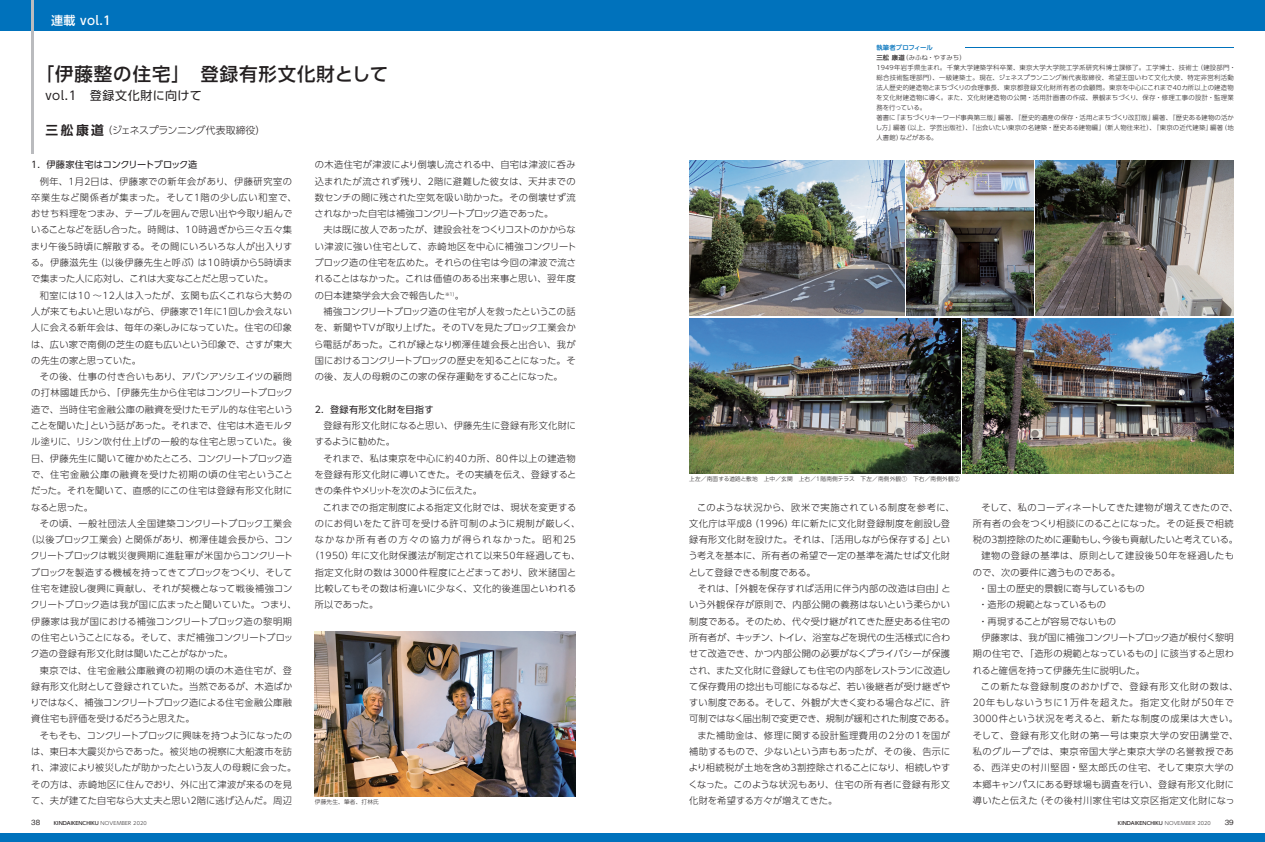
<style>
.page{position:relative;width:1265px;height:842px;background:#fff}
.page>*{position:absolute;margin:0;border:0;box-sizing:border-box;transform-origin:0 0}
.t1{font:500 18.4px "UD Shin Go Pro";letter-spacing:.05em;color:#231f20}
.t2{font:12px "UD Shin Go Pro";letter-spacing:.05em;color:#231f20}
.t3{font:500 12px "UD Shin Go Pro";color:#fff}
.t4{font:300 9.9px "UD Shin Go Pro";letter-spacing:-.04em;color:#231f20}
.t5{font:300 9.2px/16.3px "UD Shin Go Pro";letter-spacing:.02em;color:#231f20;text-align:justify}
.t6{font:300 9.2px "UD Shin Go Pro";letter-spacing:-.005em;color:#231f20}
.t7{font:300 9.2px "UD Shin Go Pro";color:#231f20}
.t8{font:300 9.2px "UD Shin Go Pro";letter-spacing:.045em;color:#231f20}
.t9{font:300 9.2px "UD Shin Go Pro";letter-spacing:.05em;color:#231f20}
.t10{font:300 9.2px "UD Shin Go Pro";letter-spacing:.06em;color:#231f20}
.t11{font:300 9.2px "UD Shin Go Pro";letter-spacing:-.015em;color:#231f20}
.t12{font:300 9.2px "UD Shin Go Pro";letter-spacing:.07em;color:#231f20}
.t13{font:300 9.2px "UD Shin Go Pro";letter-spacing:.09em;color:#231f20}
.t14{font:300 9.2px "UD Shin Go Pro";letter-spacing:-.03em;color:#231f20}
.t15{font:300 9.2px "UD Shin Go Pro";letter-spacing:-.025em;color:#231f20}
.t16{font:300 9.2px "UD Shin Go Pro";letter-spacing:-.01em;color:#231f20}
.t17{font:300 9.2px "UD Shin Go Pro";letter-spacing:.085em;color:#231f20}
.t18{font:300 9.2px "UD Shin Go Pro";letter-spacing:.135em;color:#231f20}
.t19{font:9.2px "UD Shin Go Pro";letter-spacing:-.03em;color:#231f20}
.t20{font:9.2px "UD Shin Go Pro";letter-spacing:.03em;color:#231f20}
.t21{font:500 7.1px "Gothic BBB Pro";color:#231f20}
.t22{font:300 6.4px/9.9px "UD Shin Go Pro";letter-spacing:.025em;color:#231f20}
.t23{font:300 5.7px "UD Shin Go Pro";letter-spacing:.03em;color:#231f20}
.t24{font:500 5px "UD Shin Go Pro";color:#231f20}
.s1{font-family:"UD Shin Go Pro De";font-weight:700;font-size:12.8px}
.s2{font-weight:500;color:#0072bc}
.s3{font-weight:500}
.s4{font-weight:300}
</style>
<div class="page">
<div style="left:0;top:0;width:1264px;height:31px;background:#0072bc"></div>
<div style="left:0;top:833px;width:1264px;height:9px;background:#0072bc"></div>
<hr style="left:31px;top:0;width:3px;height:153px;background:#babbbe">
<img style="left:315px;top:632px;width:260px;height:165px">
<img style="left:689px;top:160px;width:215px;height:155px">
<img style="left:689px;top:318px;width:271px;height:156px">
<img style="left:962px;top:318px;width:271px;height:156px">
<img style="left:906px;top:160px;width:127px;height:155px">
<img style="left:1035px;top:160px;width:198px;height:155px">
<hr style="left:965px;top:47px;width:268px;height:1px;background:#0072bc">
<h2 class="t3" style="left:51px;top:10px;width:62px">連載 vol.1</h2>
<h1 class="t1" style="left:36px;top:59px;width:354px">「伊藤整の住宅」　登録有形文化財として</h1>
<h2 class="t2" style="left:45px;top:86px;width:158px">vol.1　登録文化財に向けて</h2>
<p class="t4" style="left:45px;top:122px;width:221px"><span class="s1">三舩康道</span>（ジェネスプランニング代表取締役）</p>
<p class="t19" style="left:31px;top:157px;width:168px">1．伊藤家住宅はコンクリートブロック造</p>
<p class="t5" style="left:31px;top:173px;width:267px;text-align:left;text-indent:9px">例年、１月２日は、伊藤家での新年会があり、伊藤研究室の卒業生など関係者が集まった。そして１階の少し広い和室で、おせち料理をつまみ、テーブルを囲んで思い出や今取り組んでいることなどを話し合った。時間は、10時過ぎから三々五々集まり午後５時頃に解散する。その間にいろいろな人が出入りする。伊藤滋先生（以後伊藤先生と呼ぶ）は10時頃から５時頃まで集まった人に応対し、これは大変なことだと思っていた。</p>
<p class="t5" style="left:31px;top:287px;width:262px;text-indent:9px">和室には10 ～12人は入ったが、玄関も広くこれなら大勢の人が来てもよいと思いながら、伊藤家で１年に１回しか会えない人に会える新年会は、毎年の楽しみになっていた。住宅の印象は、広い家で南側の芝生の庭も広いという印象で、さすが東大の先生の家と思っていた。</p>
<p class="t5" style="left:31px;top:368px;width:264px;text-indent:9px">その後、仕事の付き合いもあり、アバンアソシエイツの顧問の打林國雄氏から、「伊藤先生から住宅はコンクリートブロック造で、当時住宅金融公庫の融資を受けたモデル的な住宅ということを聞いた」という話があった。それまで、住宅は木造モルタル塗りに、リシン吹付仕上げの一般的な住宅と思っていた。後日、伊藤先生に聞いて確かめたところ、コンクリートブロック造で、住宅金融公庫の融資を受けた初期の頃の住宅ということだった。それを聞いて、直感的にこの住宅は登録有形文化財になると思った。</p>
<p class="t10" style="left:40px;top:516px;width:254px">その頃、一般社団法人全国建築コンクリートブロック工業会</p>
<p class="t8" style="left:26px;top:532px;width:268px">（以後ブロック工業会）と関係があり、栁澤佳雄会長から、コン</p>
<p class="t6" style="left:31px;top:548px;width:264px">クリートブロックは戦災復興期に進駐軍が米国からコンクリート</p>
<p class="t6" style="left:31px;top:565px;width:263px">ブロックを製造する機械を持ってきてブロックをつくり、そして</p>
<p class="t5" style="left:31px;top:580px;width:263px">住宅を建設し復興に貢献し、それが契機となって戦後補強コン</p>
<p class="t5" style="left:31px;top:596px;width:267px">クリートブロック造は我が国に広まったと聞いていた。つまり、</p>
<p class="t5" style="left:31px;top:613px;width:262px">伊藤家は我が国における補強コンクリートブロック造の黎明期</p>
<p class="t14" style="left:31px;top:630px;width:263px">の住宅ということになる。そして、まだ補強コンクリートブロッ</p>
<p class="t5" style="left:31px;top:645px;width:204px">ク造の登録有形文化財は聞いたことがなかった。</p>
<p class="t10" style="left:40px;top:663px;width:254px">東京では、住宅金融公庫融資の初期の頃の木造住宅が、登</p>
<p class="t5" style="left:31px;top:678px;width:262px">録有形文化財として登録されていた。当然であるが、木造ばか</p>
<p class="t11" style="left:30px;top:695px;width:263px">りではなく、補強コンクリートブロック造による住宅金融公庫融</p>
<p class="t7" style="left:31px;top:711px;width:165px">資住宅も評価を受けるだろうと思えた。</p>
<p class="t11" style="left:40px;top:728px;width:254px">そもそも、コンクリートブロックに興味を持つようになったの</p>
<p class="t5" style="left:31px;top:743px;width:262px">は、東日本大震災からであった。被災地の視察に大船渡市を訪</p>
<p class="t15" style="left:31px;top:760px;width:266px">れ、津波により被災したが助かったという友人の母親に会った。</p>
<p class="t5" style="left:31px;top:776px;width:262px">その方は、赤崎地区に住んでおり、外に出て津波が来るのを見</p>
<p class="t5" style="left:31px;top:792px;width:262px">て、夫が建てた自宅なら大丈夫と思い２階に逃げ込んだ。周辺</p>
<p class="t5" style="left:314px;top:156px;width:263px">の木造住宅が津波により倒壊し流される中、自宅は津波に呑み込まれたが流されず残り、２階に避難した彼女は、天井までの数センチの間に残された空気を吸い助かった。その倒壊せず流されなかった自宅は補強コンクリートブロック造であった。</p>
<p class="t5" style="left:314px;top:221px;width:263px;text-indent:9px">夫は既に故人であったが、建設会社をつくりコストのかからない津波に強い住宅として、赤崎地区を中心に補強コンクリートブロック造の住宅を広めた。それらの住宅は今回の津波で流されることはなかった。これは価値のある出来事と思い、翌年度の日本建築学会大会で報告した<sup>※１）</sup>。</p>
<p class="t5" style="left:314px;top:303px;width:263px;text-indent:9px">補強コンクリートブロック造の住宅が人を救ったというこの話を、新聞やＴＶが取り上げた。そのＴＶを見たブロック工業会から電話があった。これが縁となり栁澤佳雄会長と出合い、我が国におけるコンクリートブロックの歴史を知ることになった。その後、友人の母親のこの家の保存運動をすることになった。</p>
<p class="t20" style="left:315px;top:402px;width:120px">2．登録有形文化財を目指す</p>
<p class="t5" style="left:315px;top:417px;width:263px;text-indent:9px">登録有形文化財になると思い、伊藤先生に登録有形文化財にするように勧めた。</p>
<p class="t5" style="left:314px;top:450px;width:263px;text-indent:9px">それまで、私は東京を中心に約40カ所、80件以上の建造物を登録有形文化財に導いてきた。その実績を伝え、登録するときの条件やメリットを次のように伝えた。</p>
<p class="t5" style="left:323px;top:499px;width:255px">これまでの指定制度による指定文化財では、現状を変更する</p>
<p class="t8" style="left:315px;top:516px;width:267px">のにお伺いをたて許可を受ける許可制のように規制が厳しく、</p>
<p class="t18" style="left:315px;top:532px;width:262px">なかなか所有者の方々の協力が得られなかった。昭和25</p>
<p class="t5" style="left:310px;top:547px;width:272px">（1950）年に文化財保護法が制定されて以来50年経過しても、</p>
<p class="t9" style="left:315px;top:565px;width:263px">指定文化財の数は3000件程度にとどまっており、欧米諸国と</p>
<p class="t5" style="left:315px;top:580px;width:263px">比較してもその数は桁違いに少なく、文化的後進国といわれる</p>
<p class="t5" style="left:315px;top:596px;width:65px">所以であった。</p>
<p class="t23" style="left:315px;top:798px;width:66px">伊藤先生、筆者、打林氏</p>
<p class="t22" style="left:875px;top:43px;width:361px"><span class="s2">執筆者プロフィール<br></span><span class="s3">三舩 康道</span>（みふね・やすみち）<br>1949年岩手県生まれ。千葉大学建築学科卒業、東京大学大学院工学系研究科博士課修了。工学博士、技術士（建設部門・総合技術監理部門）、一級建築士。現在、ジェネスプランニング㈱代表取締役、希望王国いわて文化大使、特定非営利活動法人歴史的建造物とまちづくりの会理事長、東京都登録文化財所有者の会顧問。東京を中心にこれまで40カ所以上の建造物を文化財建造物に導く。また、文化財建造物の公開・活用計画書の作成、景観まちづくり、保存・修理工事の設計・監理業務を行っている。<br>著書に『まちづくりキーワード事典第三版』編著、『歴史的遺産の保存・活用とまちづくり改訂版』編著、『歴史ある建物の活かし方』編著（以上、学芸出版社）、『出会いたい東京の名建築・歴史ある建物編』（新人物往来社）、『東京の近代建築』編著（地人書館）などがある。</p>
<p class="t23" style="left:689px;top:475px;width:272px">上左／南面する道路と敷地　上中／玄関　上右／1階南側テラス　下左／南側外観①　下右／南側外観②</p>
<p class="t5" style="left:688px;top:499px;width:268px;text-align:left;text-indent:9px">このような状況から、欧米で実施されている制度を参考に、文化庁は平成８（1996）年に新たに文化財登録制度を創設し登録有形文化財を設けた。それは、「活用しながら保存する」という考えを基本に、所有者の希望で一定の基準を満たせば文化財として登録できる制度である。</p>
<p class="t5" style="left:697px;top:580px;width:254px">それは、「外観を保存すれば活用に伴う内部の改造は自由」と</p>
<p class="t5" style="left:689px;top:596px;width:262px">いう外観保存が原則で、内部公開の義務はないという柔らかい</p>
<p class="t5" style="left:689px;top:613px;width:262px">制度である。そのため、代々受け継がれてきた歴史ある住宅の</p>
<p class="t5" style="left:689px;top:629px;width:262px">所有者が、キッチン、トイレ、浴室などを現代の生活様式に合わ</p>
<p class="t5" style="left:689px;top:645px;width:262px">せて改造でき、かつ内部公開の必要がなくプライバシーが保護</p>
<p class="t16" style="left:689px;top:663px;width:263px">され、また文化財に登録しても住宅の内部をレストランに改造し</p>
<p class="t5" style="left:689px;top:678px;width:263px">て保存費用の捻出も可能になるなど、若い後継者が受け継ぎや</p>
<p class="t5" style="left:689px;top:694px;width:262px">すい制度である。そして、外観が大きく変わる場合などに、許</p>
<p class="t7" style="left:689px;top:711px;width:266px">可制ではなく届出制で変更でき、規制が緩和された制度である。</p>
<p class="t9" style="left:697px;top:728px;width:254px">また補助金は、修理に関する設計監理費用の2分の1を国が</p>
<p class="t5" style="left:689px;top:743px;width:263px">補助するもので、少ないという声もあったが、その後、告示に</p>
<p class="t5" style="left:688px;top:759px;width:263px">より相続税が土地を含め３割控除されることになり、相続しやす</p>
<p class="t5" style="left:688px;top:776px;width:263px">くなった。このような状況もあり、住宅の所有者に登録有形文</p>
<p class="t5" style="left:689px;top:792px;width:149px">化財を希望する方々が増えてきた。</p>
<p class="t5" style="left:981px;top:499px;width:258px">そして、私のコーディネートしてきた建物が増えてきたので、</p>
<p class="t5" style="left:972px;top:515px;width:262px">所有者の会をつくり相談にのることになった。その延長で相続</p>
<p class="t7" style="left:972px;top:532px;width:266px">税の３割控除のために運動もし、今後も貢献したいと考えている。</p>
<p class="t12" style="left:981px;top:548px;width:254px">建物の登録の基準は、原則として建設後50年を経過したも</p>
<p class="t5" style="left:972px;top:564px;width:149px">ので、次の要件に適うものである。</p>
<p class="t5" style="left:978px;top:580px;width:168px">・国土の歴史的景観に寄与しているもの</p>
<p class="t7" style="left:978px;top:597px;width:129px">・造形の規範となっているもの</p>
<p class="t5" style="left:978px;top:613px;width:139px">・再現することが容易でないもの</p>
<p class="t6" style="left:981px;top:630px;width:254px">伊藤家は、我が国に補強コンクリートブロック造が根付く黎明</p>
<p class="t5" style="left:972px;top:645px;width:262px">期の住宅で、「造形の規範となっているもの」に該当すると思わ</p>
<p class="t6" style="left:972px;top:663px;width:174px">れると確信を持って伊藤先生に説明した。</p>
<p class="t13" style="left:980px;top:679px;width:259px">この新たな登録制度のおかげで、登録有形文化財の数は、</p>
<p class="t13" style="left:972px;top:695px;width:262px">20年もしないうちに１万件を超えた。指定文化財が50年で</p>
<p class="t9" style="left:972px;top:711px;width:266px">3000件という状況を考えると、新たな制度の成果は大きい。</p>
<p class="t17" style="left:972px;top:728px;width:267px">そして、登録有形文化財の第一号は東京大学の安田講堂で、</p>
<p class="t10" style="left:972px;top:744px;width:262px">私のグループでは、東京帝国大学と東京大学の名誉教授であ</p>
<p class="t12" style="left:972px;top:760px;width:263px">る、西洋史の村川堅固・堅太郎氏の住宅、そして東京大学の</p>
<p class="t5" style="left:972px;top:776px;width:263px">本郷キャンパスにある野球場も調査を行い、登録有形文化財に</p>
<p class="t8" style="left:972px;top:793px;width:263px">導いたと伝えた（その後村川家住宅は文京区指定文化財になっ</p>
<p class="t21" style="left:31px;top:817px;width:10px">38</p>
<p class="t24" style="left:54px;top:819px;width:94px">KINDAIKENCHIKU <span class="s4">NOVEMBER 2020</span></p>
<p class="t24" style="left:1117px;top:819px;width:94px">KINDAIKENCHIKU <span class="s4">NOVEMBER 2020</span></p>
<p class="t21" style="left:1224px;top:817px;width:10px">39</p>
</div>
